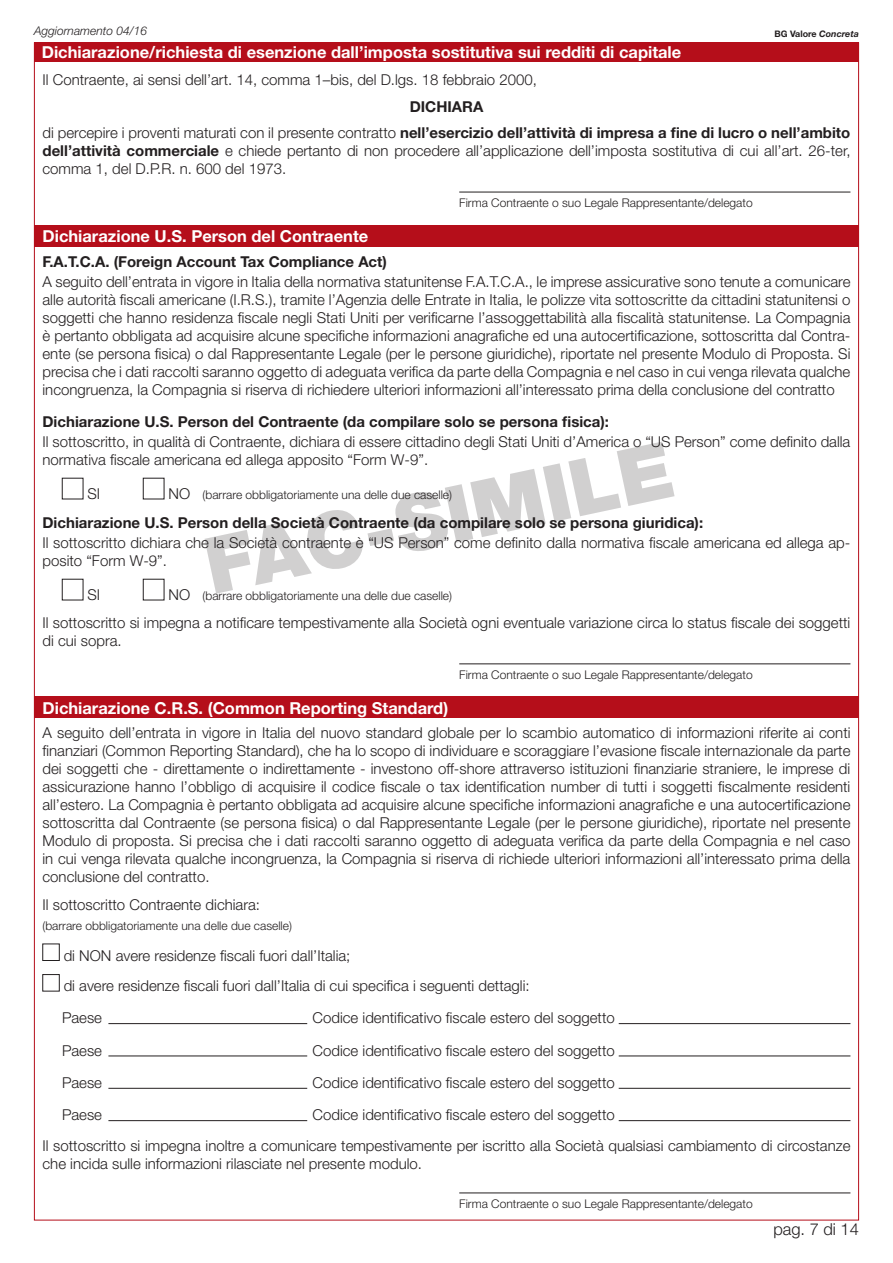
<style>
.page{position:relative;width:893px;height:1263px;background:#fff}
.page>*{position:absolute;margin:0;border:0;box-sizing:border-box;transform-origin:0 0}
.t1{font:700 16.5px "Helvetica Neue";color:#fff}
.t2{font:300 16.5px "Helvetica Neue";color:#231f20}
.t3{font:300 15px/18px "Helvetica Neue";color:#231f20}
.t4{font:700 15px/26.5px "Helvetica Neue";color:#231f20;text-align:center}
.t5{font:300 12px "Helvetica Neue";color:#231f20}
.t6{font:italic 300 12px "Helvetica Neue";color:#231f20}
.t7{font:700 9px "Helvetica Neue";color:#231f20}
.s1{font-style:italic}
.s2{font-weight:300}
.s3{font-weight:700}
.s4{font-size:15px}
</style>
<div class="page">
<hr style="left:459px;top:192px;width:391px;height:1px;background:#231f20">
<div style="left:34px;top:43px;width:825px;height:19px;background:#b50e1a"></div>
<div style="left:34px;top:225px;width:825px;height:22px;background:#b50e1a"></div>
<div style="left:62px;top:478px;width:21px;height:21px;border:1px solid #231f20"></div>
<div style="left:143px;top:478px;width:21px;height:21px;border:1px solid #231f20"></div>
<div style="left:62px;top:579px;width:21px;height:21px;border:1px solid #231f20"></div>
<div style="left:143px;top:579px;width:21px;height:21px;border:1px solid #231f20"></div>
<hr style="left:459px;top:664px;width:391px;height:1px;background:#231f20">
<hr style="left:459px;top:1193px;width:391px;height:1px;background:#231f20">
<div style="left:34px;top:697px;width:825px;height:21px;background:#b50e1a"></div>
<div style="left:43px;top:944px;width:17px;height:17px;border:1px solid #231f20"></div>
<div style="left:43px;top:974px;width:17px;height:17px;border:1px solid #231f20"></div>
<hr style="left:108px;top:1023px;width:199px;height:1px;background:#231f20">
<hr style="left:108px;top:1056px;width:199px;height:1px;background:#231f20">
<hr style="left:108px;top:1088px;width:199px;height:1px;background:#231f20">
<hr style="left:108px;top:1120px;width:199px;height:1px;background:#231f20">
<hr style="left:619px;top:1023px;width:231px;height:1px;background:#231f20">
<hr style="left:619px;top:1056px;width:231px;height:1px;background:#231f20">
<hr style="left:619px;top:1088px;width:231px;height:1px;background:#231f20">
<hr style="left:619px;top:1120px;width:231px;height:1px;background:#231f20">
<svg style="left:204px;top:442px;width:471px;height:152px"></svg>
<p class="t6" style="left:34px;top:24px;width:115px">Aggiornamento 04/16</p>
<p class="t7" style="left:774px;top:28px;width:86px">BG Valore <span class="s1">Concreta</span></p>
<p class="t1" style="left:42px;top:42px;width:641px">Dichiarazione/richiesta di esenzione dall’imposta sostitutiva sui redditi di capitale</p>
<p class="t3" style="left:43px;top:70px;width:496px">Il Contraente, ai sensi dell’art. 14, comma 1–bis, del D.lgs. 18 febbraio 2000,</p>
<p class="t4" style="left:43px;top:93px;width:809px">DICHIARA<br><span class="s2">di percepire i proventi maturati con il presente contratto</span> nell’esercizio dell’attività di impresa a fine di lucro o nell’ambito</p>
<p class="t3" style="left:43px;top:141px;width:809px"><span class="s3">dell’attività commerciale</span> e chiede pertanto di non procedere all’applicazione dell’imposta sostitutiva di cui all’art. 26-ter, comma 1, del D.P.R. n. 600 del 1973.</p>
<p class="t1" style="left:43px;top:226px;width:327px">Dichiarazione U.S. Person del Contraente</p>
<p class="t5" style="left:459px;top:195px;width:295px">Firma Contraente o suo Legale Rappresentante/delegato</p>
<p class="t4" style="left:43px;top:248px;width:346px">F.A.T.C.A. (Foreign Account Tax Compliance Act)</p>
<p class="t3" style="left:43px;top:272px;width:809px;text-align:justify">A seguito dell’entrata in vigore in Italia della normativa statunitense F.A.T.C.A., le imprese assicurative sono tenute a comunicare alle autorità fiscali americane (I.R.S.), tramite l’Agenzia delle Entrate in Italia, le polizze vita sottoscritte da cittadini statunitensi o soggetti che hanno residenza fiscale negli Stati Uniti per verificarne l’assoggettabilità alla fiscalità statunitense. La Compagnia è pertanto obbligata ad acquisire alcune specifiche informazioni anagrafiche ed una autocertificazione, sottoscritta dal Contra&shy;ente (se persona fisica) o dal Rappresentante Legale (per le persone giuridiche), riportate nel presente Modulo di Proposta. Si precisa che i dati raccolti saranno oggetto di adeguata verifica da parte della Compagnia e nel caso in cui venga rilevata qualche incongruenza, la Compagnia si riserva di richiedere ulteriori informazioni all’interessato prima della conclusione del contratto</p>
<p class="t4" style="left:43px;top:408px;width:568px">Dichiarazione U.S. Person del Contraente (da compilare solo se persona fisica):</p>
<p class="t3" style="left:43px;top:432px;width:809px">Il sottoscritto, in qualità di Contraente, dichiara di essere cittadino degli Stati Uniti d’America o “US Person” come definito dalla normativa fiscale americana ed allega apposito “Form W-9”.</p>
<p class="t3" style="left:87px;top:484px;width:14px">SI</p>
<p class="t5" style="left:168px;top:488px;width:285px"><span class="s4">NO</span> (barrare obbligatoriamente una delle due caselle)</p>
<p class="t4" style="left:43px;top:509px;width:662px">Dichiarazione U.S. Person della Società Contraente (da compilare solo se persona giuridica):</p>
<p class="t3" style="left:43px;top:533px;width:809px">Il sottoscritto dichiara che la Società contraente è “US Person” come definito dalla normativa fiscale americana ed allega ap&shy;posito “Form W-9”.</p>
<p class="t3" style="left:87px;top:585px;width:14px">SI</p>
<p class="t5" style="left:168px;top:589px;width:285px"><span class="s4">NO</span> (barrare obbligatoriamente una delle due caselle)</p>
<p class="t3" style="left:43px;top:613px;width:809px">Il sottoscritto si impegna a notificare tempestivamente alla Società ogni eventuale variazione circa lo status fiscale dei soggetti di cui sopra.</p>
<p class="t1" style="left:43px;top:698px;width:407px">Dichiarazione C.R.S. (Common Reporting Standard)</p>
<p class="t5" style="left:459px;top:667px;width:295px">Firma Contraente o suo Legale Rappresentante/delegato</p>
<p class="t3" style="left:43px;top:723px;width:809px;text-align:justify">A seguito dell’entrata in vigore in Italia del nuovo standard globale per lo scambio automatico di informazioni riferite ai conti finanziari (Common Reporting Standard), che ha lo scopo di individuare e scoraggiare l’evasione fiscale internazionale da parte dei soggetti che - direttamente o indirettamente - investono off-shore attraverso istituzioni finanziarie straniere, le imprese di assicurazione hanno l’obbligo di acquisire il codice fiscale o tax identification number di tutti i soggetti fiscalmente residenti all’estero. La Compagnia è pertanto obbligata ad acquisire alcune specifiche informazioni anagrafiche e una autocertificazione sottoscritta dal Contraente (se persona fisica) o dal Rappresentante Legale (per le persone giuridiche), riportate nel presente Modulo di proposta. Si precisa che i dati raccolti saranno oggetto di adeguata verifica da parte della Compagnia e nel caso in cui venga rilevata qualche incongruenza, la Compagnia si riserva di richiede ulteriori informazioni all’interessato prima della conclusione del contratto.</p>
<p class="t3" style="left:43px;top:895px;width:219px">Il sottoscritto Contraente dichiara:</p>
<p class="t5" style="left:43px;top:918px;width:251px">(barrare obbligatoriamente una delle due caselle)</p>
<p class="t3" style="left:64px;top:940px;width:467px;line-height:30.6px">di NON avere residenze fiscali fuori dall’Italia;<br>di avere residenze fiscali fuori dall’Italia di cui specifica i seguenti dettagli:</p>
<p class="t3" style="left:62px;top:1009px;width:42px">Paese</p>
<p class="t3" style="left:313px;top:1009px;width:304px">Codice identificativo fiscale estero del soggetto</p>
<p class="t3" style="left:62px;top:1041px;width:42px">Paese</p>
<p class="t3" style="left:313px;top:1041px;width:304px">Codice identificativo fiscale estero del soggetto</p>
<p class="t3" style="left:62px;top:1073px;width:42px">Paese</p>
<p class="t3" style="left:313px;top:1073px;width:304px">Codice identificativo fiscale estero del soggetto</p>
<p class="t3" style="left:62px;top:1105px;width:42px">Paese</p>
<p class="t3" style="left:313px;top:1105px;width:304px">Codice identificativo fiscale estero del soggetto</p>
<p class="t3" style="left:43px;top:1136px;width:809px">Il sottoscritto si impegna inoltre a comunicare tempestivamente per iscritto alla Società qualsiasi cambiamento di circostanze che incida sulle informazioni rilasciate nel presente modulo.</p>
<p class="t5" style="left:459px;top:1196px;width:295px">Firma Contraente o suo Legale Rappresentante/delegato</p>
<p class="t2" style="left:773px;top:1219px;width:87px">pag. 7 di 14</p>
</div>
